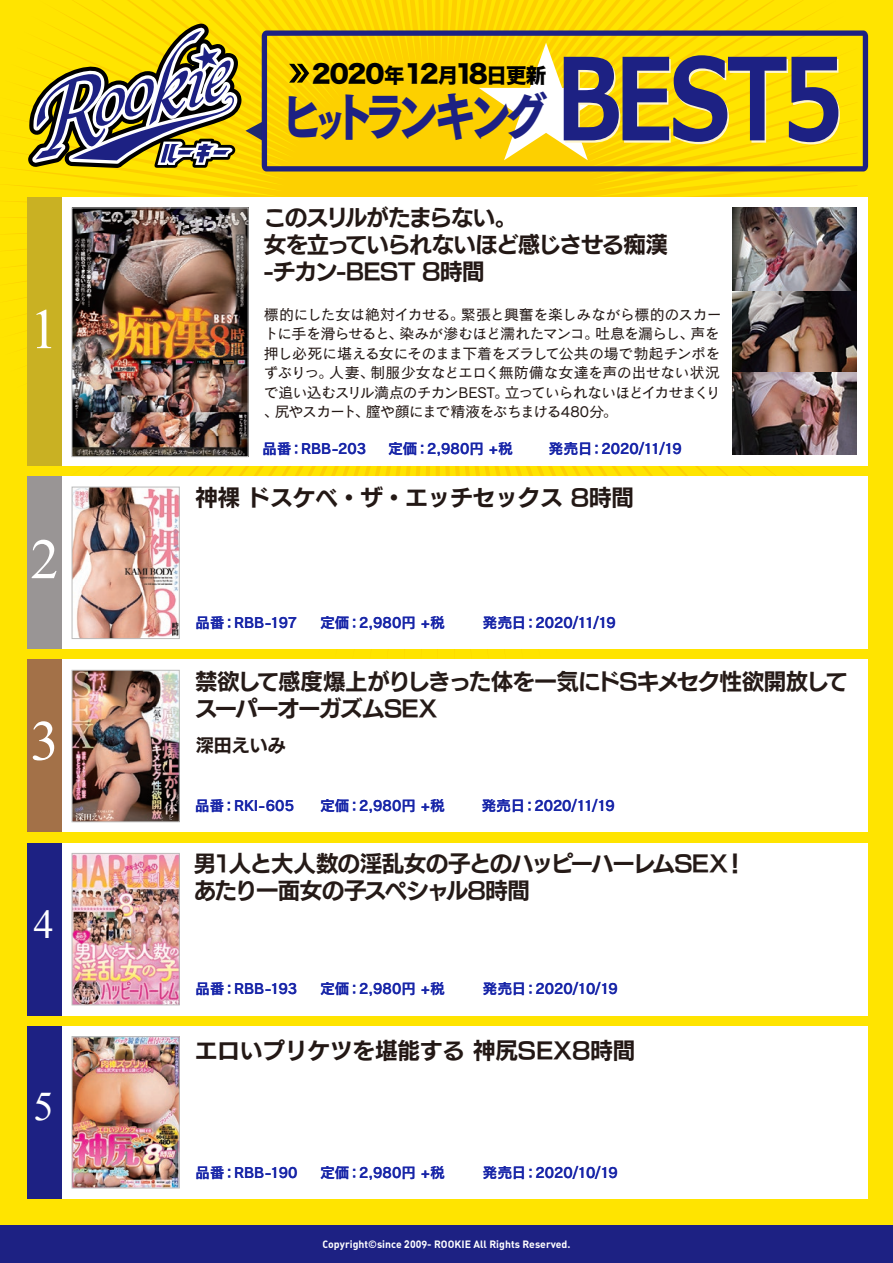
<style>
.page{position:relative;width:893px;height:1263px;background:#ffe400}
.page>*{position:absolute;margin:0;border:0;box-sizing:border-box;transform-origin:0 0}
.t1{font:57px "Times New Roman";color:#fff}
.t2{font:51.15px "Tsuku Go Pro H";letter-spacing:-.145em;color:#1d2183;scale:.82 1}
.t3{font:40.5px "Times New Roman";color:#fff}
.t4{font:24.6px "Hira Kaku Std W8";letter-spacing:-.055em;color:#000}
.t5{font:22.5px/27px "New Rodin Pro B";letter-spacing:-.035em;color:#231815}
.t6{font:22.5px/27px "New Rodin Pro B";letter-spacing:-.055em;color:#231815}
.t7{font:22.5px "New Rodin Pro B";color:#231815}
.t8{font:18px "New Rodin Pro B";color:#231815}
.t9{font:15px/19.5px "Cezanne Pro M";letter-spacing:-.05em;color:#231815}
.t10{font:15px "Cezanne Pro DB";letter-spacing:-.005em;color:#1f2bbf}
.t11{font:15px "Cezanne Pro DB";letter-spacing:-.005em;color:#1927a5}
.t12{font:10.5px "DIN Bold Alternate";color:#fff}
.s1{font-size:20.4px}
.s2{font-size:42.9px}
.s3{font-size:12.6px}
</style>
<div class="page">
<svg style="left:8px;top:0;width:849px;height:660px"></svg>
<div style="left:0;top:1225px;width:893px;height:38px;background:#1d2183"></div>
<div style="left:27px;top:197px;width:840px;height:269px;background:#fff"></div>
<div style="left:27px;top:476px;width:840px;height:173px;background:#fff"></div>
<div style="left:27px;top:660px;width:840px;height:172px;background:#fff"></div>
<div style="left:27px;top:843px;width:840px;height:172px;background:#fff"></div>
<div style="left:27px;top:1026px;width:840px;height:172px;background:#fff"></div>
<svg style="left:28px;top:23px;width:236px;height:145px"></svg>
<svg style="left:262px;top:30px;width:606px;height:141px"></svg>
<img style="left:74px;top:489px;width:104px;height:148px">
<img style="left:74px;top:672px;width:104px;height:148px">
<img style="left:74px;top:855px;width:104px;height:148px">
<img style="left:74px;top:1038px;width:104px;height:148px">
<img style="left:74px;top:210px;width:173px;height:245px">
<img style="left:733px;top:208px;width:123px;height:164px">
<img style="left:733px;top:372px;width:123px;height:83px">
<div style="left:27px;top:197px;width:34px;height:269px;background:#c9b123"></div>
<div style="left:27px;top:476px;width:34px;height:173px;background:#999595"></div>
<div style="left:27px;top:660px;width:34px;height:172px;background:#a37148"></div>
<div style="left:27px;top:843px;width:34px;height:172px;background:#1d2183"></div>
<div style="left:27px;top:1026px;width:34px;height:172px;background:#1d2183"></div>
<div style="left:72px;top:208px;width:177px;height:249px;border:1px solid #bbb"></div>
<div style="left:72px;top:487px;width:108px;height:152px;border:1px solid #bbb"></div>
<div style="left:72px;top:670px;width:108px;height:152px;border:1px solid #bbb"></div>
<div style="left:72px;top:853px;width:108px;height:152px;border:1px solid #bbb"></div>
<div style="left:72px;top:1036px;width:108px;height:152px;border:1px solid #bbb"></div>
<h1 class="t1" style="left:30px;top:291px;width:30px">1</h1>
<h1 class="t1" style="left:30px;top:521px;width:30px">2</h1>
<h1 class="t1" style="left:30px;top:702px;width:30px">3</h1>
<h3 class="t3" style="left:33px;top:898px;width:22px">4</h3>
<h3 class="t3" style="left:33px;top:1079px;width:22px">5</h3>
<h3 class="t4" style="left:312px;top:60px;width:236px">2020<span class="s1">年</span>12<span class="s1">月</span>18<span class="s1">日更新</span></h3>
<h2 class="t2" style="left:281px;top:88px;width:326px">ヒ<span class="s2">ッ</span>トランキング</h2>
<h3 class="t5" style="left:264px;top:203px;width:406px">このスリルがたまらない。<br>女を立っていられないほど感じさせる痴漢-チカン-BEST 8時間</h3>
<p class="t9" style="left:264px;top:304px;width:459px">標的にした女は絶対イカせる。緊張と興奮を楽しみながら標的のスカートに手を滑らせると、染みが滲むほど濡れたマンコ。吐息を漏らし、声を押し必死に堪える女にそのまま下着をズラして公共の場で勃起チンポをずぶりっ。人妻、制服少女などエロく無防備な女達を声の出せない状況で追い込むスリル満点のチカンBEST。立っていられないほどイカせまくり、尻やスカート、膣や顔にまで精液をぶちまける480分。</p>
<p class="t10" style="left:262px;top:439px;width:106px">品番：RBB-203</p>
<p class="t10" style="left:388px;top:439px;width:127px">定価：2,980円 +税</p>
<p class="t10" style="left:549px;top:439px;width:135px">発売日：2020/11/19</p>
<h3 class="t7" style="left:195px;top:479px;width:440px">神裸 ドスケベ・ザ・エッチセックス 8時間</h3>
<p class="t11" style="left:195px;top:613px;width:103px">品番：RBB-197</p>
<p class="t10" style="left:320px;top:613px;width:127px">定価：2,980円 +税</p>
<p class="t10" style="left:483px;top:613px;width:135px">発売日：2020/11/19</p>
<h3 class="t5" style="left:195px;top:666px;width:655px">禁欲して感度爆上がりしきった体を一気にドSキメセク性欲開放してスーパーオーガズムSEX</h3>
<p class="t8" style="left:196px;top:730px;width:91px">深田えいみ</p>
<p class="t10" style="left:320px;top:796px;width:127px">定価：2,980円 +税</p>
<p class="t10" style="left:195px;top:796px;width:101px">品番：RKI-605</p>
<p class="t10" style="left:481px;top:796px;width:135px">発売日：2020/11/19</p>
<h3 class="t6" style="left:194px;top:848px;width:554px">男1人と大人数の淫乱女の子とのハッピーハーレムSEX！あたり一面女の子スペシャル8時間</h3>
<p class="t11" style="left:195px;top:979px;width:104px">品番：RBB-193</p>
<p class="t10" style="left:320px;top:979px;width:127px">定価：2,980円 +税</p>
<p class="t10" style="left:483px;top:979px;width:137px">発売日：2020/10/19</p>
<h3 class="t7" style="left:195px;top:1031px;width:442px">エロいプリケツを堪能する 神尻SEX8時間</h3>
<p class="t11" style="left:195px;top:1163px;width:104px">品番：RBB-190</p>
<p class="t10" style="left:320px;top:1163px;width:127px">定価：2,980円 +税</p>
<p class="t10" style="left:483px;top:1163px;width:137px">発売日：2020/10/19</p>
<p class="t12" style="left:322px;top:1238px;width:250px">Copyright©since <span class="s3">200</span>9- ROOKIE All Rights Reserved.</p>
</div>
